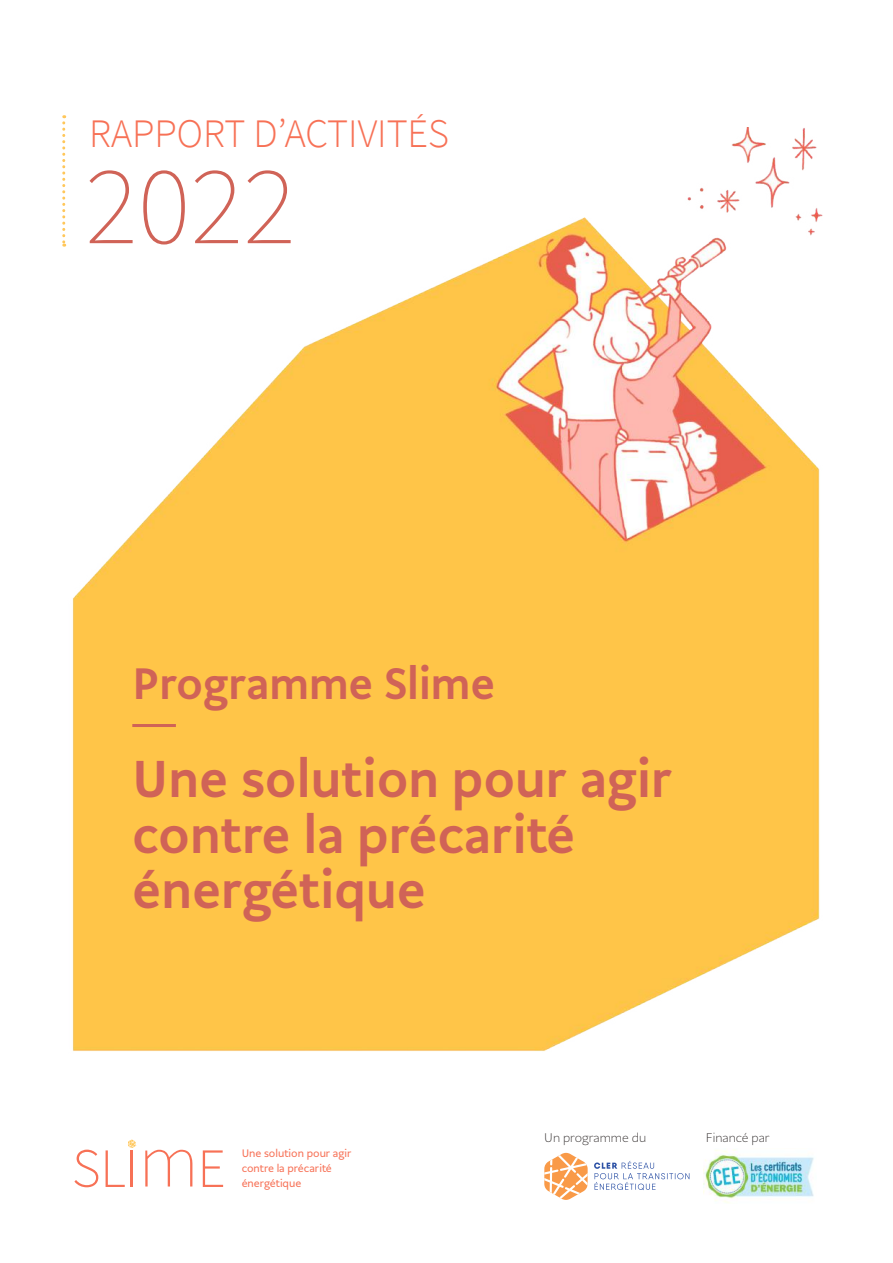
<style>
.page{position:relative;width:893px;height:1263px;background:#fff}
.page>*{position:absolute;margin:0;border:0;box-sizing:border-box;transform-origin:0 0}
.t1{font:200 111.6px "Source Sans Pro";color:#d06357}
.t2{font:700 49.5px/55.5px "Syndicat Beta A";color:#d06357}
.t3{font:700 42px "Syndicat Beta A";color:#d06357}
.t4{font:300 40.5px "Source Sans Pro";color:#f77156}
.t5{font:300 12px "Syndicat Beta A";color:#241f1f}
.t6{font:10.35px/15px "Syndicat Beta A";color:#f77156}
</style>
<div class="page">
<svg style="left:74px;top:1149px;width:24px;height:38px"></svg>
<svg style="left:145px;top:1150px;width:47px;height:36px"></svg>
<svg style="left:203px;top:1150px;width:20px;height:37px"></svg>
<svg style="left:106px;top:1140px;width:31px;height:47px"></svg>
<img style="left:65px;top:128px;width:758px;height:923px">
<hr style="left:132px;top:724px;width:44px;height:3px;background:#d06357">
<svg style="left:62px;top:115px;width:3px;height:132px"></svg>
<img style="left:703px;top:1149px;width:111px;height:54px">
<svg style="left:544px;top:1153px;width:44px;height:47px"></svg>
<svg style="left:594px;top:1161px;width:95px;height:29px"></svg>
<h3 class="t4" style="left:89px;top:109px;width:361px">RAPPORT D’ACTIVITÉS</h3>
<h1 class="t1" style="left:85px;top:139px;width:212px">2022</h1>
<h3 class="t3" style="left:132px;top:657px;width:364px">Programme Slime</h3>
<h2 class="t2" style="left:132px;top:756px;width:542px">Une solution pour agir contre la précarité énergétique</h2>
<p class="t6" style="left:242px;top:1147px;width:111px">Une solution pour agir contre la précarité énergétique</p>
<p class="t5" style="left:544px;top:1130px;width:103px">Un programme du</p>
<p class="t5" style="left:706px;top:1130px;width:65px">Financé par</p>
</div>
